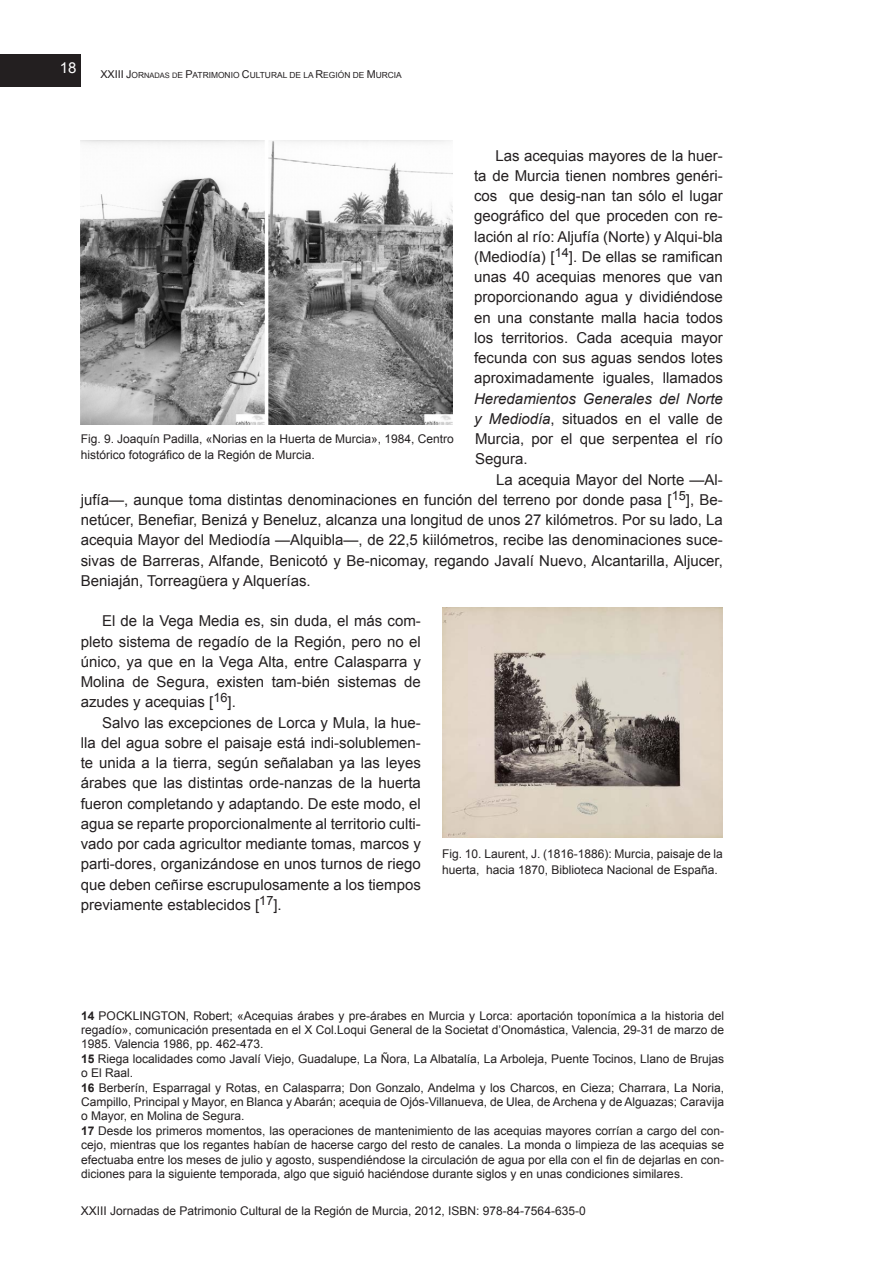
<style>
.page{position:relative;width:893px;height:1263px;background:#fff}
.page>*{position:absolute;margin:0;border:0;box-sizing:border-box;transform-origin:0 0}
.t1{font:15px/20.2px "Arial";color:#231f20;text-align:justify}
.t2{font:15px "Arial";color:#fff}
.t3{font:12px/14.4px "Arial";color:#231f20}
.t4{font:8.4px "Arial";color:#231f20}
.s1{font-size:10.8px}
.s2{font-size:7.5px}
.s3{font-style:italic}
.s4{font-weight:700}
</style>
<div class="page">
<div style="left:0;top:55px;width:80px;height:32px;background:#231f20"></div>
<img style="left:81px;top:140px;width:372px;height:285px">
<img style="left:442px;top:608px;width:281px;height:229px">
<p class="t2" style="left:60px;top:57px;width:18px">18</p>
<p class="t4" style="left:100px;top:69px;width:303px"><span class="s1">XXIII J</span>OR<span class="s2">NADAS D</span>E <span class="s1">P</span>ATRIMONIO <span class="s1">C</span>ULTURAL DE LA <span class="s1">R</span>EGIÓN DE <span class="s1">M</span>URCIA</p>
<p class="t1" style="left:474px;top:145px;width:250px;text-indent:21px">Las acequias mayores de la huer&shy;ta de Murcia tienen nombres genéri&shy;cos que desig-nan tan sólo el lugar geográfico del que proceden con re&shy;lación al río: Aljufía (Norte) y Alqui-bla (Mediodía) [<sup>14</sup>]. De ellas se ramifican unas 40 acequias menores que van proporcionando agua y dividiéndose en una constante malla hacia todos los territorios. Cada acequia mayor fecunda con sus aguas sendos lotes aproximadamente iguales, llamados</p>
<p class="t1" style="left:474px;top:388px;width:250px"><span class="s3">Heredamientos Generales del Norte y Mediodía</span>, situados en el valle de Murcia, por el que serpentea el río Segura.</p>
<p class="t1" style="left:81px;top:469px;width:644px;text-indent:415px">La acequia Mayor del Norte —Al&shy;jufía—, aunque toma distintas denominaciones en función del terreno por donde pasa [<sup>15</sup>], Be&shy;netúcer, Benefiar, Benizá y Beneluz, alcanza una longitud de unos 27 kilómetros. Por su lado, La acequia Mayor del Mediodía —Alquibla—, de 22,5 kiilómetros, recibe las denominaciones suce&shy;sivas de Barreras, Alfande, Benicotó y Be-nicomay, regando Javalí Nuevo, Alcantarilla, Aljucer, Beniaján, Torreagüera y Alquerías.</p>
<p class="t1" style="left:81px;top:611px;width:342px;text-indent:21px">El de la Vega Media es, sin duda, el más com&shy;pleto sistema de regadío de la Región, pero no el único, ya que en la Vega Alta, entre Calasparra y Molina de Segura, existen tam-bién sistemas de azudes y acequias [<sup>16</sup>].</p>
<p class="t1" style="left:81px;top:712px;width:342px;text-indent:21px">Salvo las excepciones de Lorca y Mula, la hue&shy;lla del agua sobre el paisaje está indi-solublemen&shy;te unida a la tierra, según señalaban ya las leyes árabes que las distintas orde-nanzas de la huerta fueron completando y adaptando. De este modo, el agua se reparte proporcionalmente al territorio culti&shy;vado por cada agricultor mediante tomas, marcos y parti-dores, organizándose en unos turnos de riego que deben ceñirse escrupulosamente a los tiempos previamente establecidos [<sup>17</sup>].</p>
<p class="t3" style="left:81px;top:430px;width:374px;line-height:16.5px">Fig. 9. Joaquín Padilla, «Norias en la Huerta de Murcia», 1984, Centro histórico fotográfico de la Región de Murcia.</p>
<p class="t3" style="left:442px;top:845px;width:282px;line-height:16.5px">Fig. 10. Laurent, J. (1816-1886): Murcia, paisaje de la huerta, hacia 1870, Biblioteca Nacional de España.</p>
<p class="t3" style="left:81px;top:1008px;width:645px"><span class="s4">14</span> POCKLINGTON, Robert; «Acequias árabes y pre-árabes en Murcia y Lorca: aportación toponímica a la historia del regadío», comunicación presentada en el X Col.Loqui General de la Societat d’Onomástica, Valencia, 29-31 de marzo de 1985. Valencia 1986, pp. 462-473.<br><span class="s4">15</span> Riega localidades como Javalí Viejo, Guadalupe, La Ñora, La Albatalía, La Arboleja, Puente Tocinos, Llano de Brujas o El Raal.<br><span class="s4">16</span> Berberín, Esparragal y Rotas, en Calasparra; Don Gonzalo, Andelma y los Charcos, en Cieza; Charrara, La Noria, Campillo, Principal y Mayor, en Blanca y Abarán; acequia de Ojós-Villanueva, de Ulea, de Archena y de Alguazas; Caravija o Mayor, en Molina de Segura.<br><span class="s4">17</span> Desde los primeros momentos, las operaciones de mantenimiento de las acequias mayores corrían a cargo del con&shy;cejo, mientras que los regantes habían de hacerse cargo del resto de canales. La monda o limpieza de las acequias se efectuaba entre los meses de julio y agosto, suspendiéndose la circulación de agua por ella con el fin de dejarlas en con&shy;diciones para la siguiente temporada, algo que siguió haciéndose durante siglos y en unas condiciones similares.</p>
<p class="t3" style="left:81px;top:1203px;width:506px">XXIII Jornadas de Patrimonio Cultural de la Región de Murcia, 2012, ISBN: 978-84-7564-635-0</p>
</div>
